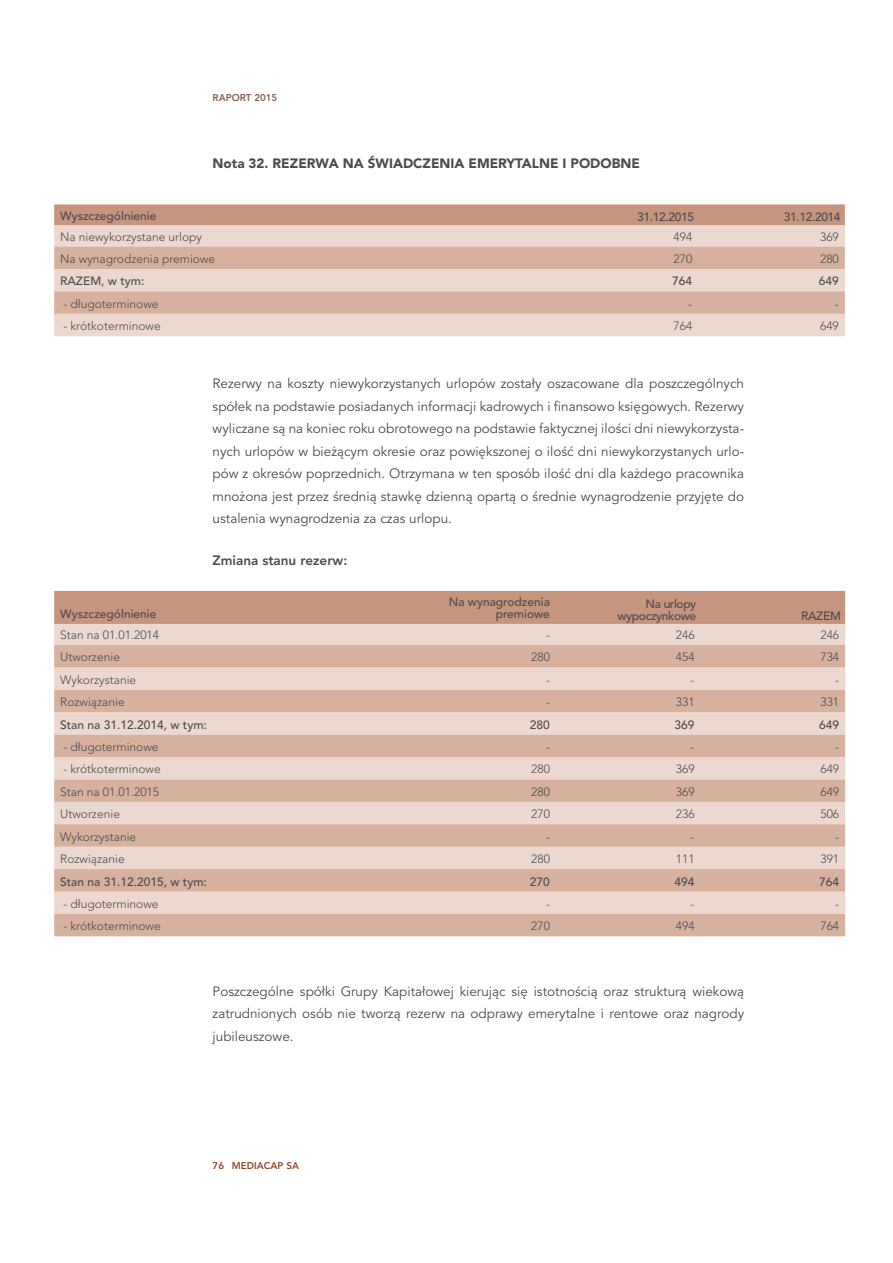
<style>
.page{position:relative;width:893px;height:1263px;background:#fff}
.page>*{position:absolute;margin:0;border:0;box-sizing:border-box;transform-origin:0 0}
.t1{font:13.5px/22.5px "Avenir LT Pro";color:#4b4c4d;text-align:justify}
.t2{font:900 13.5px "Avenir LT Pro";color:#4b4c4d}
.t3{font:800 13.5px "Avenir LT Pro";color:#4b4c4d}
.t4{font:300 12px "Avenir LT Pro";color:#4b4c4d}
.t5{font:500 12px/12px "Avenir LT Pro";color:#4b4c4d;text-align:right}
.t6{font:500 12px "Avenir LT Pro";letter-spacing:-.03em;color:#4b4c4d}
.t7{font:800 9.75px "Avenir LT Pro";color:#90492c}
.t8{font:800 9.75px "Avenir LT Pro";color:#8b5f47}
</style>
<div class="page">
<div style="left:54px;top:204px;width:791px;height:21px;background:#c6957e"></div>
<div style="left:54px;top:225px;width:791px;height:111px;background:#ecd8ce"></div>
<svg style="left:54px;top:247px;width:791px;height:67px;background:#dcbeae"></svg>
<div style="left:54px;top:591px;width:791px;height:33px;background:#c6957e"></div>
<div style="left:54px;top:624px;width:791px;height:21px;background:#ecd8ce"></div>
<svg style="left:54px;top:645px;width:791px;height:291px;background:#dfc3b4"></svg>
<p class="t8" style="left:213px;top:92px;width:66px">RAPORT 2015</p>
<p class="t2" style="left:213px;top:155px;width:429px">Nota 32. REZERWA NA ŚWIADCZENIA EMERYTALNE I PODOBNE</p>
<p class="t5" style="left:60px;top:210px;width:98px">Wyszczególnienie</p>
<p class="t5" style="left:637px;top:211px;width:58px">31.12.2015</p>
<p class="t5" style="left:784px;top:211px;width:58px">31.12.2014</p>
<p class="t4" style="left:60px;top:229px;width:143px">Na niewykorzystane urlopy</p>
<p class="t4" style="left:674px;top:229px;width:20px">494</p>
<p class="t4" style="left:820px;top:229px;width:20px">369</p>
<p class="t4" style="left:60px;top:252px;width:156px">Na wynagrodzenia premiowe</p>
<p class="t4" style="left:674px;top:252px;width:20px">270</p>
<p class="t4" style="left:820px;top:252px;width:20px">280</p>
<p class="t5" style="left:60px;top:275px;width:86px">RAZEM, w tym:</p>
<p class="t5" style="left:672px;top:275px;width:22px">764</p>
<p class="t5" style="left:819px;top:275px;width:22px">649</p>
<p class="t4" style="left:63px;top:297px;width:97px">- długoterminowe</p>
<p class="t4" style="left:688px;top:297px;width:5px">-</p>
<p class="t4" style="left:835px;top:297px;width:5px">-</p>
<p class="t4" style="left:63px;top:319px;width:99px">- krótkoterminowe</p>
<p class="t4" style="left:674px;top:319px;width:20px">764</p>
<p class="t4" style="left:820px;top:319px;width:20px">649</p>
<p class="t5" style="left:60px;top:608px;width:98px">Wyszczególnienie</p>
<p class="t1" style="left:213px;top:373px;width:533px">Rezerwy na koszty niewykorzystanych urlopów zostały oszacowane dla poszczególnych spółek na podstawie posiadanych informacji kadrowych i finansowo księgowych. Rezerwy wyliczane są na koniec roku obrotowego na podstawie faktycznej ilości dni niewykorzysta&shy;nych urlopów w bieżącym okresie oraz powiększonej o ilość dni niewykorzystanych urlo&shy;pów z okresów poprzednich. Otrzymana w ten sposób ilość dni dla każdego pracownika mnożona jest przez średnią stawkę dzienną opartą o średnie wynagrodzenie przyjęte do ustalenia wynagrodzenia za czas urlopu.</p>
<p class="t3" style="left:213px;top:553px;width:136px">Zmiana stanu rezerw:</p>
<p class="t5" style="left:449px;top:596px;width:103px">Na wynagrodzenia premiowe</p>
<p class="t6" style="left:646px;top:596px;width:52px">Na urlopy</p>
<p class="t6" style="left:618px;top:608px;width:80px">wypoczynkowe</p>
<p class="t5" style="left:801px;top:610px;width:41px">RAZEM</p>
<p class="t4" style="left:60px;top:628px;width:100px">Stan na 01.01.2014</p>
<p class="t4" style="left:546px;top:628px;width:5px">-</p>
<p class="t4" style="left:676px;top:628px;width:20px">246</p>
<p class="t4" style="left:820px;top:628px;width:20px">246</p>
<p class="t4" style="left:60px;top:650px;width:61px">Utworzenie</p>
<p class="t4" style="left:531px;top:650px;width:20px">280</p>
<p class="t4" style="left:676px;top:650px;width:20px">454</p>
<p class="t4" style="left:820px;top:650px;width:20px">734</p>
<p class="t4" style="left:60px;top:673px;width:78px">Wykorzystanie</p>
<p class="t4" style="left:546px;top:673px;width:5px">-</p>
<p class="t4" style="left:691px;top:673px;width:5px">-</p>
<p class="t4" style="left:835px;top:673px;width:5px">-</p>
<p class="t4" style="left:60px;top:695px;width:66px">Rozwiązanie</p>
<p class="t4" style="left:546px;top:695px;width:5px">-</p>
<p class="t4" style="left:676px;top:695px;width:20px">331</p>
<p class="t4" style="left:820px;top:695px;width:20px">331</p>
<p class="t5" style="left:60px;top:719px;width:148px">Stan na 31.12.2014, w tym:</p>
<p class="t5" style="left:530px;top:719px;width:22px">280</p>
<p class="t5" style="left:674px;top:719px;width:22px">369</p>
<p class="t5" style="left:819px;top:719px;width:22px">649</p>
<p class="t4" style="left:63px;top:740px;width:97px">- długoterminowe</p>
<p class="t4" style="left:546px;top:740px;width:5px">-</p>
<p class="t4" style="left:691px;top:740px;width:5px">-</p>
<p class="t4" style="left:835px;top:740px;width:5px">-</p>
<p class="t4" style="left:63px;top:762px;width:99px">- krótkoterminowe</p>
<p class="t4" style="left:531px;top:762px;width:20px">280</p>
<p class="t4" style="left:676px;top:762px;width:20px">369</p>
<p class="t4" style="left:820px;top:762px;width:20px">649</p>
<p class="t4" style="left:60px;top:785px;width:100px">Stan na 01.01.2015</p>
<p class="t4" style="left:531px;top:785px;width:20px">280</p>
<p class="t4" style="left:676px;top:785px;width:20px">369</p>
<p class="t4" style="left:820px;top:785px;width:20px">649</p>
<p class="t4" style="left:60px;top:807px;width:61px">Utworzenie</p>
<p class="t4" style="left:531px;top:807px;width:20px">270</p>
<p class="t4" style="left:676px;top:807px;width:20px">236</p>
<p class="t4" style="left:820px;top:807px;width:20px">506</p>
<p class="t4" style="left:60px;top:829px;width:78px">Wykorzystanie</p>
<p class="t4" style="left:546px;top:829px;width:5px">-</p>
<p class="t4" style="left:691px;top:829px;width:5px">-</p>
<p class="t4" style="left:835px;top:829px;width:5px">-</p>
<p class="t4" style="left:60px;top:852px;width:66px">Rozwiązanie</p>
<p class="t4" style="left:531px;top:852px;width:20px">280</p>
<p class="t4" style="left:676px;top:852px;width:20px">111</p>
<p class="t4" style="left:820px;top:852px;width:20px">391</p>
<p class="t5" style="left:60px;top:875px;width:148px">Stan na 31.12.2015, w tym:</p>
<p class="t5" style="left:530px;top:875px;width:22px">270</p>
<p class="t5" style="left:674px;top:875px;width:22px">494</p>
<p class="t5" style="left:819px;top:875px;width:22px">764</p>
<p class="t4" style="left:63px;top:897px;width:97px">- długoterminowe</p>
<p class="t4" style="left:546px;top:897px;width:5px">-</p>
<p class="t4" style="left:691px;top:897px;width:5px">-</p>
<p class="t4" style="left:835px;top:897px;width:5px">-</p>
<p class="t4" style="left:63px;top:919px;width:99px">- krótkoterminowe</p>
<p class="t4" style="left:531px;top:919px;width:20px">270</p>
<p class="t4" style="left:676px;top:919px;width:20px">494</p>
<p class="t4" style="left:820px;top:919px;width:20px">764</p>
<p class="t1" style="left:213px;top:980px;width:533px">Poszczególne spółki Grupy Kapitałowej kierując się istotnością oraz strukturą wiekową zatrudnionych osób nie tworzą rezerw na odprawy emerytalne i rentowe oraz nagrody jubileuszowe.</p>
<p class="t7" style="left:213px;top:1160px;width:88px">76 MEDIACAP SA</p>
</div>
